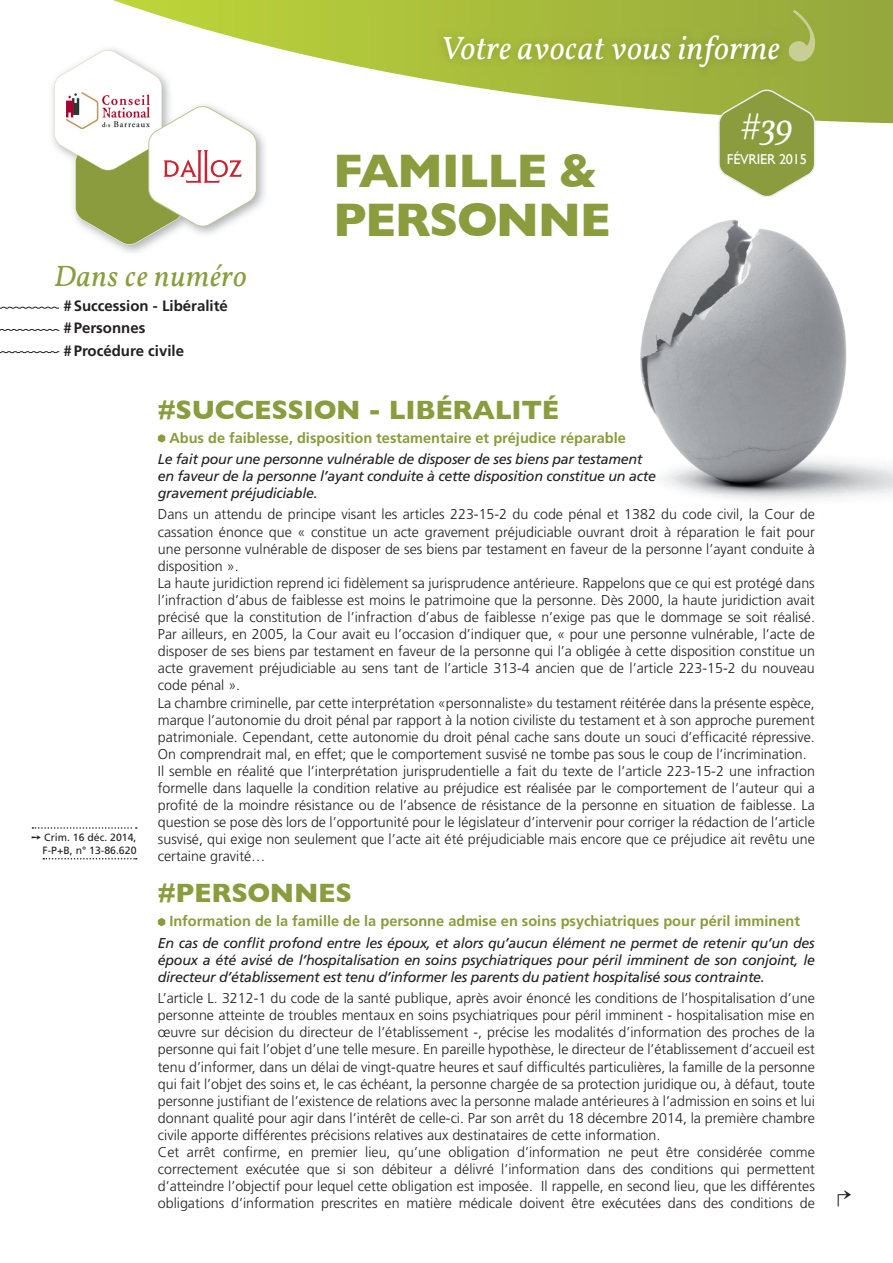
<style>
.page{position:relative;width:893px;height:1263px;background:#fff}
.page>*{position:absolute;margin:0;border:0;box-sizing:border-box;transform-origin:0 0}
.t1{font:700 48px/49.5px "Gill Sans";letter-spacing:-.03em;color:#8a9c3d}
.t2{font:italic 36px "Vollkorn";color:#fff}
.t3{font:italic 33px "Vollkorn";letter-spacing:.01em;color:#fff}
.t4{font:italic 30px "Vollkorn";letter-spacing:.02em;color:#8a9c3d}
.t5{font:28.8px "MS Mincho";color:#231f20}
.t6{font:700 27px "Gill Sans";letter-spacing:-.01em;color:#8a9c3d}
.t7{font:700 15px/22.2px "Frutiger";color:#231f20}
.t8{font:700 14.55px "Frutiger";color:#8a9c3d}
.t9{font:300 14.25px/17.1px "Frutiger";color:#231f20}
.t10{font:italic 14.25px/17.1px "Frutiger";letter-spacing:-.02em;color:#231f20}
.t11{font:14.25px "Gill Sans";letter-spacing:-.02em;color:#fff}
.t12{font:10.5px/12.3px "Frutiger";color:#231f20;text-align:right}
</style>
<div class="page">
<svg style="left:0;top:351px;width:59px;height:2px"></svg>
<svg style="left:113px;top:0;width:780px;height:123px"></svg>
<img style="left:436px;top:28px;width:351px;height:48px">
<img style="left:52px;top:45px;width:216px;height:208px">
<svg style="left:54px;top:50px;width:203px;height:195px"></svg>
<img style="left:66px;top:93px;width:84px;height:35px">
<img style="left:567px;top:158px;width:326px;height:343px">
<svg style="left:0;top:306px;width:59px;height:3px"></svg>
<svg style="left:0;top:329px;width:59px;height:2px"></svg>
<svg style="left:717px;top:88px;width:99px;height:111px;background:#a0af5f"></svg>
<svg style="left:158px;top:434px;width:7px;height:9px"></svg>
<svg style="left:158px;top:918px;width:7px;height:8px"></svg>
<svg style="left:32px;top:827px;width:105px;height:2px"></svg>
<svg style="left:43px;top:858px;width:94px;height:1px"></svg>
<svg style="left:789px;top:10px;width:26px;height:52px"></svg>
<h3 class="t3" style="left:440px;top:28px;width:341px">Votre avocat vous informe</h3>
<h3 class="t4" style="left:54px;top:258px;width:194px">Dans ce numéro</h3>
<h1 class="t1" style="left:333px;top:145px;width:279px">FAMILLE &amp;<br>PERSONNE</h1>
<h2 class="t2" style="left:740px;top:105px;width:54px">#39</h2>
<p class="t11" style="left:727px;top:151px;width:81px">FÉVRIER 2015</p>
<p class="t7" style="left:64px;top:295px;width:166px"># Succession - Libéralité # Personnes<br># Procédure civile</p>
<h3 class="t6" style="left:158px;top:388px;width:403px">#SUCCESSION - LIBÉRALITÉ</h3>
<p class="t8" style="left:169px;top:429px;width:458px">Abus de faiblesse, disposition testamentaire et préjudice réparable</p>
<p class="t10" style="left:158px;top:450px;width:500px">Le fait pour une personne vulnérable de disposer de ses biens par testament en faveur de la personne l’ayant conduite à cette disposition constitue un acte gravement préjudiciable.</p>
<p class="t9" style="left:158px;top:506px;width:659px">Dans un attendu de principe visant les articles 223-15-2 du code pénal et 1382 du code civil, la Cour de cassation énonce que « constitue un acte gravement préjudiciable ouvrant droit à réparation le fait pour une personne vulnérable de disposer de ses biens par testament en faveur de la personne l’ayant conduite à disposition ».<br>La haute juridiction reprend ici fidèlement sa jurisprudence antérieure. Rappelons que ce qui est protégé dans l’infraction d’abus de faiblesse est moins le patrimoine que la personne. Dès 2000, la haute juridiction avait précisé que la constitution de l’infraction d’abus de faiblesse n’exige pas que le dommage se soit réalisé.<br>Par ailleurs, en 2005, la Cour avait eu l’occasion d’indiquer que, « pour une personne vulnérable, l’acte de disposer de ses biens par testament en faveur de la personne qui l’a obligée à cette disposition constitue un acte gravement préjudiciable au sens tant de l’article 313-4 ancien que de l’article 223-15-2 du nouveau code pénal ».<br>La chambre criminelle, par cette interprétation «personnaliste» du testament réitérée dans la présente espèce, marque l’autonomie du droit pénal par rapport à la notion civiliste du testament et à son approche purement patrimoniale. Cependant, cette autonomie du droit pénal cache sans doute un souci d’efficacité répressive.<br>On comprendrait mal, en effet; que le comportement susvisé ne tombe pas sous le coup de l’incrimination.<br>Il semble en réalité que l’interprétation jurisprudentielle a fait du texte de l’article 223-15-2 une infraction formelle dans laquelle la condition relative au préjudice est réalisée par le comportement de l’auteur qui a profité de la moindre résistance ou de l’absence de résistance de la personne en situation de faiblesse. La question se pose dès lors de l’opportunité pour le législateur d’intervenir pour corriger la rédaction de l’article susvisé, qui exige non seulement que l’acte ait été préjudiciable mais encore que ce préjudice ait revêtu une certaine gravité…</p>
<h3 class="t6" style="left:158px;top:872px;width:196px">#PERSONNES</h3>
<p class="t8" style="left:169px;top:913px;width:632px">Information de la famille de la personne admise en soins psychiatriques pour péril imminent</p>
<p class="t10" style="left:158px;top:934px;width:659px;text-align:justify">En cas de conflit profond entre les époux, et alors qu’aucun élément ne permet de retenir qu’un des époux a été avisé de l’hospitalisation en soins psychiatriques pour péril imminent de son conjoint, le directeur d’établissement est tenu d’informer les parents du patient hospitalisé sous contrainte.</p>
<p class="t9" style="left:158px;top:990px;width:659px">L’article L. 3212-1 du code de la santé publique, après avoir énoncé les conditions de l’hospitalisation d’une personne atteinte de troubles mentaux en soins psychiatriques pour péril imminent - hospitalisation mise en œuvre sur décision du directeur de l’établissement -, précise les modalités d’information des proches de la personne qui fait l’objet d’une telle mesure. En pareille hypothèse, le directeur de l’établissement d’accueil est tenu d’informer, dans un délai de vingt-quatre heures et sauf difficultés particulières, la famille de la personne qui fait l’objet des soins et, le cas échéant, la personne chargée de sa protection juridique ou, à défaut, toute personne justifiant de l’existence de relations avec la personne malade antérieures à l’admission en soins et lui donnant qualité pour agir dans l’intérêt de celle-ci. Par son arrêt du 18 décembre 2014, la première chambre civile apporte différentes précisions relatives aux destinataires de cette information.<br>Cet arrêt confirme, en premier lieu, qu’une obligation d’information ne peut être considérée comme correctement exécutée que si son débiteur a délivré l’information dans des conditions qui permettent d’atteindre l’objectif pour lequel cette obligation est imposée. Il rappelle, en second lieu, que les différentes obligations d’information prescrites en matière médicale doivent être exécutées dans des conditions de</p>
<p class="t12" style="left:32px;top:832px;width:106px">➙ Crim. 16 déc. 2014,<br>F-P+B, n° 13-86.620</p>
<h3 class="t5" style="left:851px;top:1214px;width:16px;rotate:-180deg">↵</h3>
</div>
